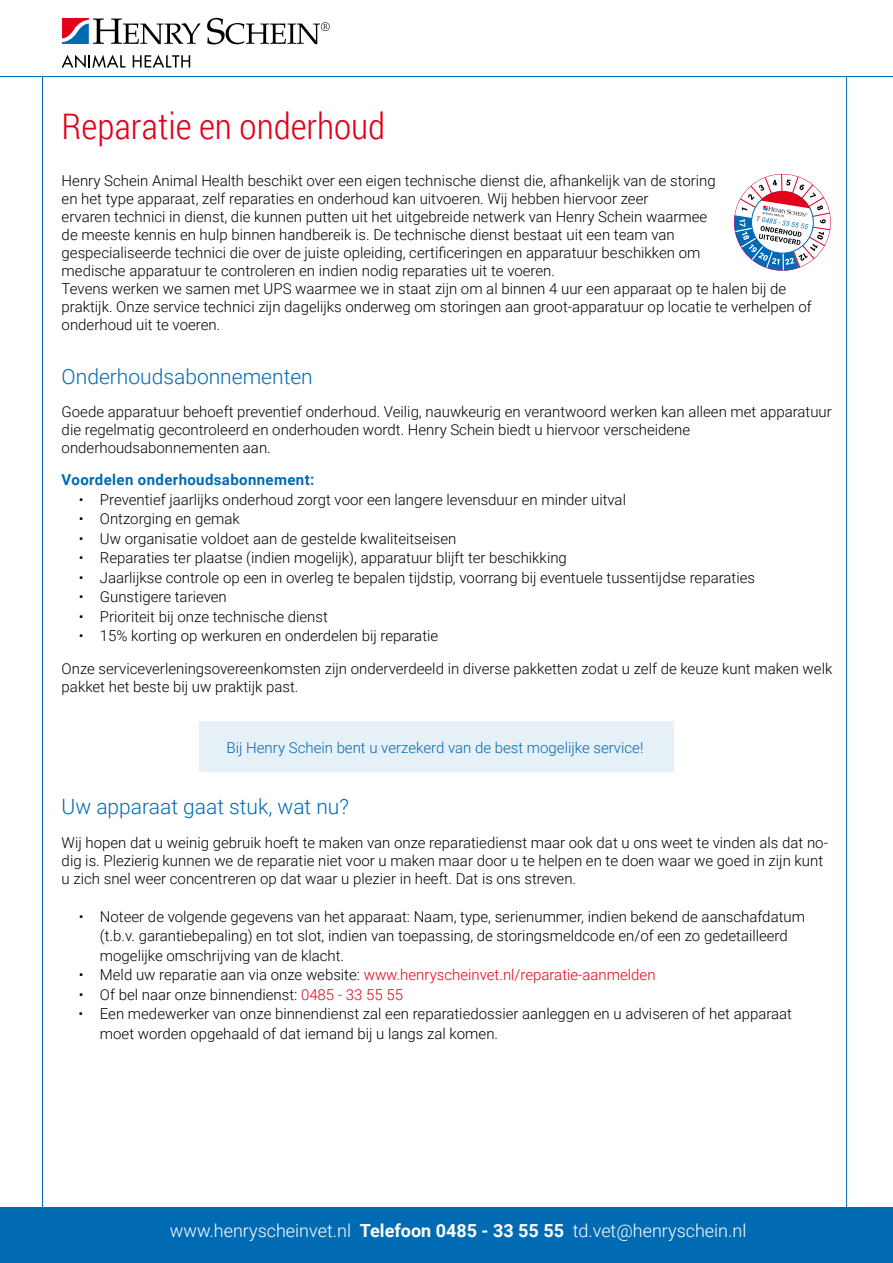
<style>
.page{position:relative;width:893px;height:1263px;background:#fff}
.page>*{position:absolute;margin:0;border:0;box-sizing:border-box;transform-origin:0 0}
.t1{font:300 36px "Roboto Condensed";color:#e2001a}
.t2{font:300 21px "Roboto";color:#006ab3}
.t3{font:300 18px "Roboto";color:#fff}
.t4{font:300 15px/18px "Roboto";color:#000}
.t5{font:300 15px "Roboto";color:#e2001a}
.t6{font:300 15px "Roboto";color:#006ab3}
.t7{font:700 15px "Roboto";letter-spacing:.025em;color:#006ab3}
.s1{color:#000}
.s2{color:#e2001a}
.s3{font-weight:700}
</style>
<div class="page">
<div style="left:0;top:1208px;width:893px;height:55px;background:#006ab3"></div>
<hr style="left:42px;top:77px;width:1px;height:1134px;background:#006ab3">
<hr style="left:0;top:76px;width:893px;height:1px;background:#006ab3">
<svg style="left:62px;top:18px;width:138px;height:26px"></svg>
<svg style="left:62px;top:55px;width:63px;height:13px"></svg>
<svg style="left:133px;top:55px;width:57px;height:13px"></svg>
<svg style="left:207px;top:18px;width:123px;height:26px"></svg>
<hr style="left:846px;top:76px;width:1px;height:1132px;background:#006ab3">
<svg style="left:734px;top:174px;width:97px;height:97px"></svg>
<div style="left:197px;top:719px;width:479px;height:55px;background:#e6f0f7;border:2px solid #fff"></div>
<h1 class="t1" style="left:62px;top:101px;width:325px">Reparatie en onderhoud</h1>
<p class="t4" style="left:62px;top:171px;width:752px">Henry Schein Animal Health beschikt over een eigen technische dienst die, afhankelijk van de storing<br>en het type apparaat, zelf reparaties en onderhoud kan uitvoeren. Wij hebben hiervoor zeer<br>ervaren technici in dienst, die kunnen putten uit het uitgebreide netwerk van Henry Schein waarmee<br>de meeste kennis en hulp binnen handbereik is. De technische dienst bestaat uit een team van<br>gespecialiseerde technici die over de juiste opleiding, certificeringen en apparatuur beschikken om<br>medische apparatuur te controleren en indien nodig reparaties uit te voeren.<br>Tevens werken we samen met UPS waarmee we in staat zijn om al binnen 4 uur een apparaat op te halen bij de praktijk. Onze service technici zijn dagelijks onderweg om storingen aan groot-apparatuur op locatie te verhelpen of onderhoud uit te voeren.</p>
<h2 class="t2" style="left:62px;top:362px;width:253px">Onderhoudsabonnementen</h2>
<p class="t4" style="left:62px;top:402px;width:772px">Goede apparatuur behoeft preventief onderhoud. Veilig, nauwkeurig en verantwoord werken kan alleen met apparatuur die regelmatig gecontroleerd en onderhouden wordt. Henry Schein biedt u hiervoor verscheidene onderhoudsabonnementen aan.</p>
<p class="t7" style="left:62px;top:469px;width:254px">Voordelen onderhoudsabonnement:</p>
<p class="t4" style="left:79px;top:490px;width:549px">• Preventief jaarlijks onderhoud zorgt voor een langere levensduur en minder uitval</p>
<p class="t4" style="left:79px;top:509px;width:163px">• Ontzorging en gemak</p>
<p class="t4" style="left:79px;top:529px;width:379px">• Uw organisatie voldoet aan de gestelde kwaliteitseisen</p>
<p class="t4" style="left:79px;top:548px;width:490px">• Reparaties ter plaatse (indien mogelijk), apparatuur blijft ter beschikking</p>
<p class="t4" style="left:79px;top:568px;width:678px">• Jaarlijkse controle op een in overleg te bepalen tijdstip, voorrang bij eventuele tussentijdse reparaties</p>
<p class="t4" style="left:79px;top:587px;width:150px">• Gunstigere tarieven</p>
<p class="t4" style="left:79px;top:607px;width:251px">• Prioriteit bij onze technische dienst</p>
<p class="t4" style="left:62px;top:619px;width:772px;line-height:32.4px;text-indent:17px">• 15% korting op werkuren en onderdelen bij reparatie<br>Onze serviceverleningsovereenkomsten zijn onderverdeeld in diverse pakketten zodat u zelf de keuze kunt maken welk</p>
<p class="t4" style="left:62px;top:677px;width:238px">pakket het beste bij uw praktijk past.</p>
<p class="t6" style="left:227px;top:737px;width:418px">Bij Henry Schein bent u verzekerd van de best mogelijke service!</p>
<h2 class="t2" style="left:62px;top:792px;width:289px">Uw apparaat gaat stuk, wat nu?</h2>
<p class="t4" style="left:62px;top:833px;width:768px">Wij hopen dat u weinig gebruik hoeft te maken van onze reparatiedienst maar ook dat u ons weet te vinden als dat no&shy;dig is. Plezierig kunnen we de reparatie niet voor u maken maar door u te helpen en te doen waar we goed in zijn kunt u zich snel weer concentreren op dat waar u plezier in heeft. Dat is ons streven.</p>
<p class="t4" style="left:100px;top:906px;width:707px;line-height:19.5px;text-indent:-21px">• Noteer de volgende gegevens van het apparaat: Naam, type, serienummer, indien bekend de aanschafdatum (t.b.v. garantiebepaling) en tot slot, indien van toepassing, de storingsmeldcode en/of een zo gedetailleerd mogelijke omschrijving van de klacht.</p>
<p class="t5" style="left:79px;top:964px;width:578px"><span class="s1">• Meld uw reparatie aan via onze website:</span> www.henryscheinvet.nl/reparatie-aanmelden</p>
<p class="t4" style="left:79px;top:985px;width:326px">• Of bel naar onze binnendienst: <span class="s2">0485 - 33 55 55</span></p>
<p class="t4" style="left:100px;top:1003px;width:694px;line-height:19.5px;text-indent:-21px">• Een medewerker van onze binnendienst zal een reparatiedossier aanleggen en u adviseren of het apparaat moet worden opgehaald of dat iemand bij u langs zal komen.</p>
<p class="t3" style="left:170px;top:1218px;width:578px">www.henryscheinvet.nl <span class="s3">Telefoon 0485 - 33 55 55</span> td.vet@henryschein.nl</p>
</div>
